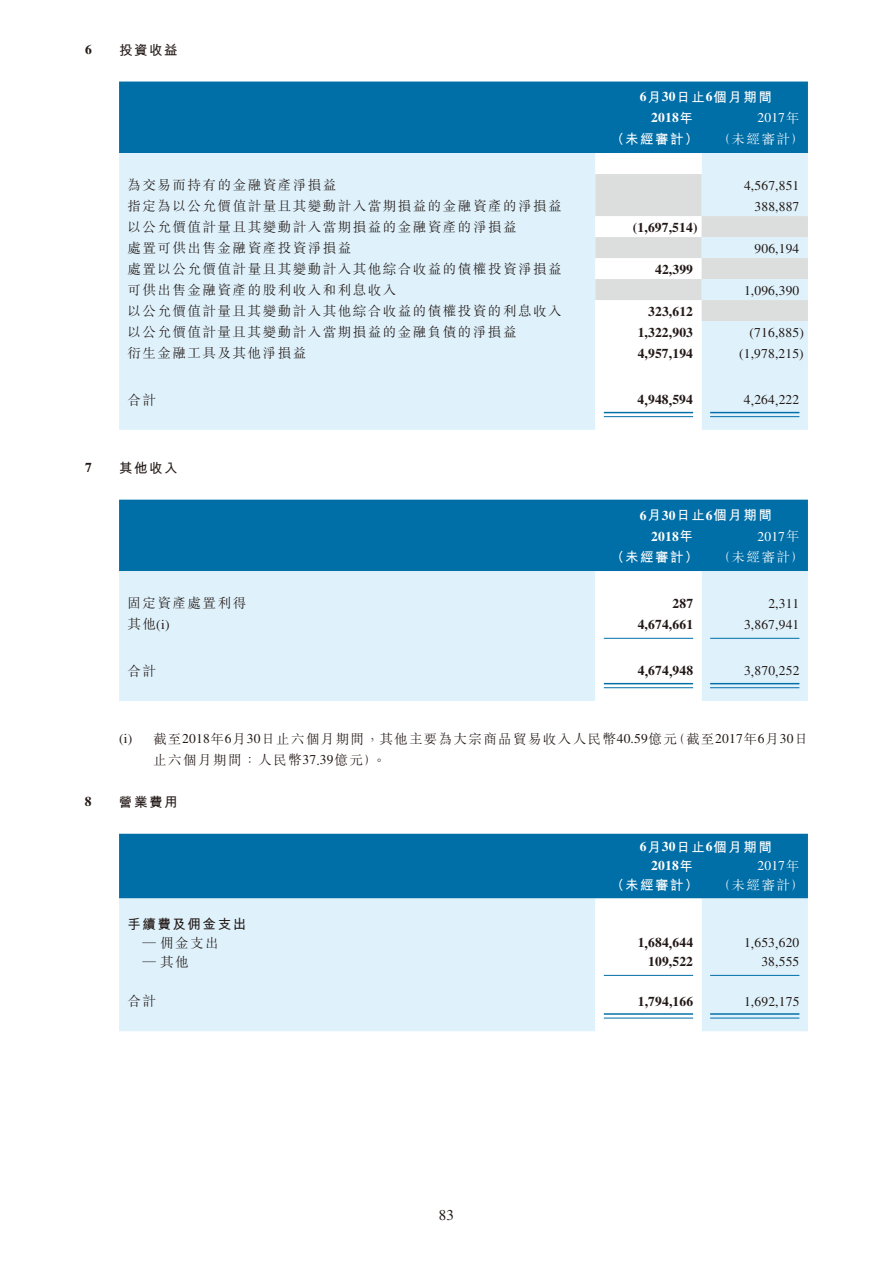
<style>
.page{position:relative;width:893px;height:1263px;background:#fff}
.page>*{position:absolute;margin:0;border:0;box-sizing:border-box;transform-origin:0 0}
.t1{font:15px "Times";color:#231916}
.t2{font:300 13.5px/21px "M Sung HK";letter-spacing:.11em;color:#231916}
.t3{font:13.5px "Times";letter-spacing:.01em;color:#231916}
.t4{font:700 13.5px "Times";letter-spacing:.01em;color:#231916}
.t5{font:700 13.5px "M Hei HK";letter-spacing:.115em;color:#fff}
.t6{font:700 13.5px "M Hei HK";letter-spacing:.11em;color:#231916}
.t7{font:300 13.5px "M Sung HK";letter-spacing:.11em;color:#fff}
.t8{font:700 13.5px "Times";letter-spacing:.01em;color:#fff}
.t9{font:13.5px "Times";letter-spacing:.01em;color:#fff}
.s1{font-family:"Times"}
.s2{font-family:"M Hei HK"}
.s3{font-family:"M Sung HK";font-weight:300}
.s4{font-family:"Times";font-weight:400}
</style>
<div class="page">
<div style="left:119px;top:82px;width:689px;height:71px;background:#006ea7"></div>
<div style="left:119px;top:153px;width:476px;height:277px;background:#dff2fc"></div>
<svg style="left:595px;top:153px;width:213px;height:277px"></svg>
<hr style="left:604px;top:412px;width:89px;height:1px;background:#006ea7">
<hr style="left:604px;top:416px;width:89px;height:1px;background:#006ea7">
<hr style="left:710px;top:412px;width:89px;height:1px;background:#006ea7">
<hr style="left:710px;top:416px;width:89px;height:1px;background:#006ea7">
<div style="left:119px;top:500px;width:689px;height:71px;background:#006ea7"></div>
<div style="left:119px;top:571px;width:689px;height:130px;background:#dff2fc"></div>
<svg style="left:595px;top:571px;width:107px;height:130px"></svg>
<hr style="left:604px;top:638px;width:89px;height:1px;background:#006ea7">
<hr style="left:710px;top:638px;width:89px;height:1px;background:#006ea7">
<hr style="left:604px;top:683px;width:89px;height:1px;background:#006ea7">
<hr style="left:604px;top:687px;width:89px;height:1px;background:#006ea7">
<hr style="left:710px;top:683px;width:89px;height:1px;background:#006ea7">
<hr style="left:710px;top:687px;width:89px;height:1px;background:#006ea7">
<svg style="left:119px;top:834px;width:689px;height:197px;background:#98c7e0"></svg>
<hr style="left:604px;top:975px;width:89px;height:1px;background:#006ea7">
<hr style="left:710px;top:975px;width:89px;height:1px;background:#006ea7">
<hr style="left:604px;top:1013px;width:89px;height:2px;background:#006ea7">
<hr style="left:604px;top:1018px;width:89px;height:1px;background:#006ea7">
<hr style="left:710px;top:1013px;width:89px;height:2px;background:#006ea7">
<hr style="left:710px;top:1018px;width:89px;height:1px;background:#006ea7">
<p class="t4" style="left:85px;top:41px;width:8px">6</p>
<p class="t6" style="left:119px;top:40px;width:60px">投資收益</p>
<p class="t5" style="left:640px;top:87px;width:133px"><span class="s1">6</span>月<span class="s1">30</span>日止<span class="s1">6</span>個月期間</p>
<p class="t8" style="left:651px;top:110px;width:43px">2018<span class="s2">年</span></p>
<p class="t9" style="left:757px;top:110px;width:43px">2017<span class="s3">年</span></p>
<p class="t5" style="left:611px;top:129px;width:89px">（未經審計）</p>
<p class="t7" style="left:717px;top:130px;width:89px">（未經審計）</p>
<p class="t2" style="left:128px;top:174px;width:210px">為交易而持有的金融資產淨損益</p>
<p class="t3" style="left:744px;top:178px;width:57px">4,567,851</p>
<p class="t2" style="left:128px;top:195px;width:436px">指定為以公允價值計量且其變動計入當期損益的金融資產的淨損益</p>
<p class="t3" style="left:754px;top:199px;width:46px">388,887</p>
<p class="t2" style="left:128px;top:216px;width:390px">以公允價值計量且其變動計入當期損益的金融資產的淨損益</p>
<p class="t4" style="left:633px;top:219px;width:66px">(1,697,514)</p>
<p class="t2" style="left:128px;top:237px;width:225px">處置可供出售金融資產投資淨損益</p>
<p class="t3" style="left:754px;top:241px;width:46px">906,194</p>
<p class="t2" style="left:128px;top:258px;width:436px">處置以公允價值計量且其變動計入其他綜合收益的債權投資淨損益</p>
<p class="t4" style="left:655px;top:261px;width:39px">42,399</p>
<p class="t2" style="left:127px;top:279px;width:270px">可供出售金融資產的股利收入和利息收入</p>
<p class="t3" style="left:744px;top:283px;width:57px">1,096,390</p>
<p class="t2" style="left:127px;top:300px;width:436px">以公允價值計量且其變動計入其他綜合收益的債權投資的利息收入</p>
<p class="t4" style="left:648px;top:303px;width:46px">323,612</p>
<p class="t2" style="left:127px;top:321px;width:390px">以公允價值計量且其變動計入當期損益的金融負債的淨損益</p>
<p class="t4" style="left:638px;top:324px;width:57px">1,322,903</p>
<p class="t3" style="left:750px;top:325px;width:56px">(716,885)</p>
<p class="t2" style="left:127px;top:342px;width:180px">衍生金融工具及其他淨損益</p>
<p class="t4" style="left:638px;top:345px;width:57px">4,957,194</p>
<p class="t3" style="left:739px;top:346px;width:66px">(1,978,215)</p>
<p class="t2" style="left:127px;top:389px;width:30px">合計</p>
<p class="t4" style="left:638px;top:392px;width:57px">4,948,594</p>
<p class="t3" style="left:744px;top:392px;width:57px">4,264,222</p>
<p class="t4" style="left:85px;top:459px;width:8px">7</p>
<p class="t6" style="left:119px;top:458px;width:60px">其他收入</p>
<p class="t5" style="left:640px;top:505px;width:133px"><span class="s1">6</span>月<span class="s1">30</span>日止<span class="s1">6</span>個月期間</p>
<p class="t8" style="left:651px;top:528px;width:43px">2018<span class="s2">年</span></p>
<p class="t9" style="left:757px;top:528px;width:43px">2017<span class="s3">年</span></p>
<p class="t5" style="left:611px;top:547px;width:89px">（未經審計）</p>
<p class="t7" style="left:717px;top:548px;width:89px">（未經審計）</p>
<p class="t2" style="left:128px;top:592px;width:120px">固定資產處置利得</p>
<p class="t4" style="left:672px;top:595px;width:22px">287</p>
<p class="t3" style="left:768px;top:596px;width:33px">2,311</p>
<p class="t3" style="left:128px;top:617px;width:44px"><span class="s3">其他</span>(i)</p>
<p class="t4" style="left:638px;top:616px;width:57px">4,674,661</p>
<p class="t3" style="left:744px;top:617px;width:57px">3,867,941</p>
<p class="t2" style="left:128px;top:660px;width:30px">合計</p>
<p class="t4" style="left:638px;top:663px;width:57px">4,674,948</p>
<p class="t3" style="left:744px;top:663px;width:57px">3,870,252</p>
<p class="t2" style="left:153px;top:728px;width:656px;text-indent:-34px"><span class="s4">(i)</span> 截至<span class="s4">2018</span>年<span class="s4">6</span>月<span class="s4">30</span>日止六個月期間，其他主要為大宗商品貿易收入人民幣<span class="s4">40.59</span>億元（截至<span class="s4">2017</span>年<span class="s4">6</span>月<span class="s4">30</span>日止六個月期間：人民幣<span class="s4">37.39</span>億元）。</p>
<p class="t4" style="left:85px;top:793px;width:8px">8</p>
<p class="t6" style="left:119px;top:792px;width:60px">營業費用</p>
<p class="t5" style="left:640px;top:837px;width:133px"><span class="s1">6</span>月<span class="s1">30</span>日止<span class="s1">6</span>個月期間</p>
<p class="t8" style="left:651px;top:857px;width:43px">2018<span class="s2">年</span></p>
<p class="t9" style="left:757px;top:858px;width:43px">2017<span class="s3">年</span></p>
<p class="t5" style="left:611px;top:875px;width:89px">（未經審計）</p>
<p class="t7" style="left:717px;top:875px;width:89px">（未經審計）</p>
<p class="t6" style="left:128px;top:914px;width:120px">手續費及佣金支出</p>
<p class="t2" style="left:128px;top:932px;width:93px">　— 佣金支出</p>
<p class="t4" style="left:638px;top:934px;width:57px">1,684,644</p>
<p class="t3" style="left:744px;top:935px;width:57px">1,653,620</p>
<p class="t2" style="left:127px;top:950px;width:63px">　— 其他</p>
<p class="t4" style="left:648px;top:953px;width:46px">109,522</p>
<p class="t3" style="left:761px;top:954px;width:39px">38,555</p>
<p class="t2" style="left:128px;top:990px;width:30px">合計</p>
<p class="t4" style="left:638px;top:993px;width:57px">1,794,166</p>
<p class="t3" style="left:744px;top:993px;width:57px">1,692,175</p>
<p class="t1" style="left:439px;top:1207px;width:16px">83</p>
</div>
